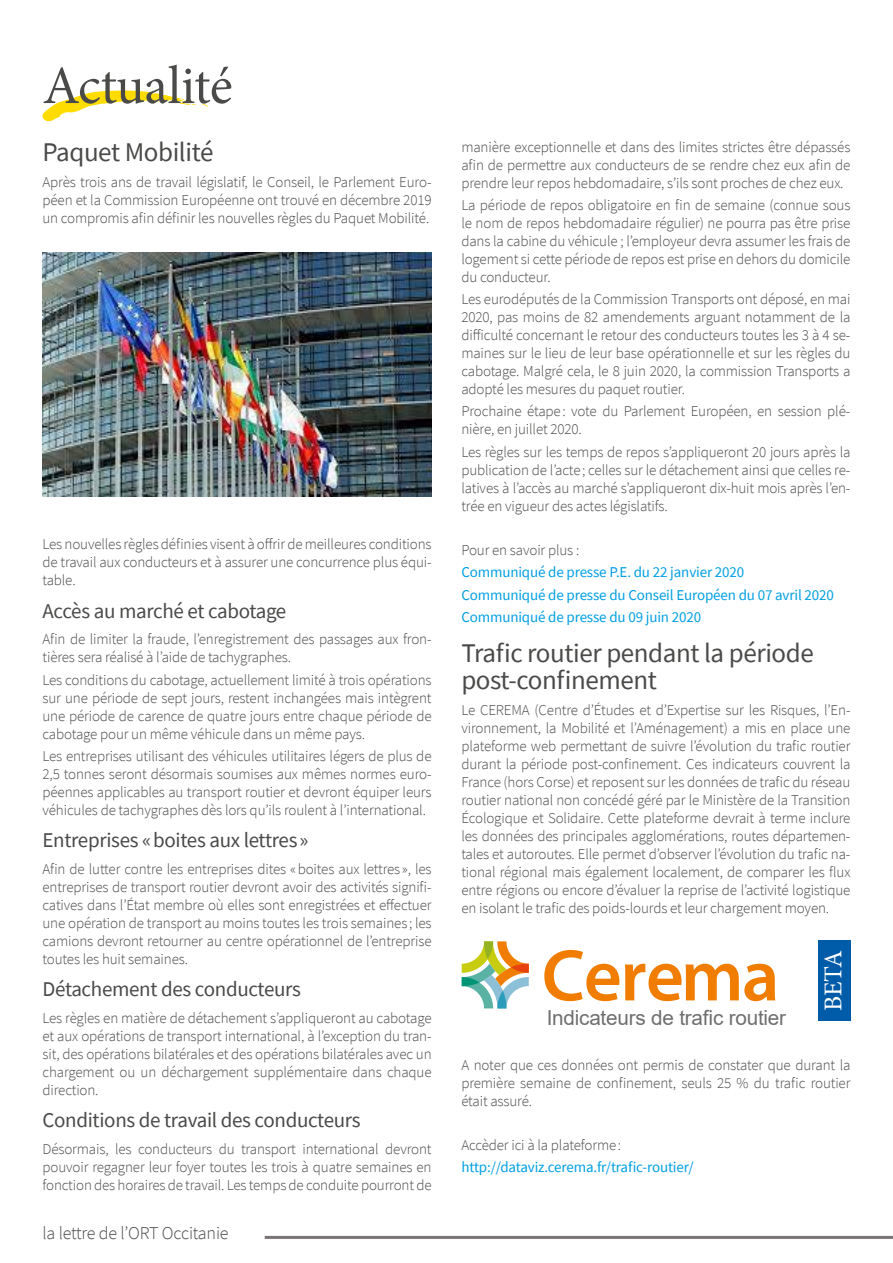
<style>
.page{position:relative;width:893px;height:1263px;background:#fff}
.page>*{position:absolute;margin:0;border:0;box-sizing:border-box;transform-origin:0 0}
.t1{font:54px "Minion Pro";letter-spacing:-.015em;color:#4a4a49}
.t2{font:27px/27px "Source Sans Pro";letter-spacing:-.015em;color:#4a4a49}
.t3{font:25.65px "Minion Pro";color:#fff}
.t4{font:21px "Source Sans Pro";letter-spacing:-.015em;color:#4a4a49}
.t5{font:20.7px "Arial";letter-spacing:-.01em;color:#706f6f}
.t6{font:300 18px "Source Sans Pro";letter-spacing:-.01em;color:#4a4a49}
.t7{font:300 15px/18px "Source Sans Pro";letter-spacing:-.01em;color:#4a4a49;text-align:justify}
.t8{font:15px/22.2px "Source Sans Pro";letter-spacing:-.01em;color:#009fe3}
</style>
<div class="page">
<hr style="left:265px;top:1236px;width:628px;height:3px;background:#7a7476">
<svg style="left:43px;top:91px;width:154px;height:30px"></svg>
<img style="left:43px;top:253px;width:389px;height:243px">
<svg style="left:462px;top:941px;width:313px;height:67px"></svg>
<div style="left:818px;top:940px;width:32px;height:81px;background:#005ca9"></div>
<h1 class="t1" style="left:43px;top:50px;width:192px">Actualité</h1>
<h2 class="t2" style="left:43px;top:138px;width:172px">Paquet Mobilité</h2>
<p class="t7" style="left:43px;top:173px;width:391px">Après trois ans de travail législatif, le Conseil, le Parlement Euro&shy;péen et la Commission Européenne ont trouvé en décembre 2019 un compromis afin définir les nouvelles règles du Paquet Mobilité.</p>
<p class="t7" style="left:43px;top:535px;width:391px">Les nouvelles règles définies visent à offrir de meilleures conditions de travail aux conducteurs et à assurer une concurrence plus équi&shy;table.</p>
<h3 class="t4" style="left:43px;top:597px;width:245px">Accès au marché et cabotage</h3>
<p class="t7" style="left:43px;top:630px;width:391px">Afin de limiter la fraude, l’enregistrement des passages aux fron&shy;tières sera réalisé à l’aide de tachygraphes.</p>
<p class="t7" style="left:43px;top:670px;width:391px">Les conditions du cabotage, actuellement limité à trois opérations sur une période de sept jours, restent inchangées mais intègrent une période de carence de quatre jours entre chaque période de cabotage pour un même véhicule dans un même pays.</p>
<p class="t7" style="left:43px;top:747px;width:391px">Les entreprises utilisant des véhicules utilitaires légers de plus de 2,5 tonnes seront désormais soumises aux mêmes normes euro&shy;péennes applicables au transport routier et devront équiper leurs véhicules de tachygraphes dès lors qu’ils roulent à l’international.</p>
<h3 class="t4" style="left:43px;top:827px;width:267px">Entreprises «boites aux lettres»</h3>
<p class="t7" style="left:43px;top:860px;width:391px">Afin de lutter contre les entreprises dites «boites aux lettres », les entreprises de transport routier devront avoir des activités signifi&shy;catives dans l’État membre où elles sont enregistrées et effectuer une opération de transport au moins toutes les trois semaines ; les camions devront retourner au centre opérationnel de l’entreprise toutes les huit semaines.</p>
<h3 class="t4" style="left:43px;top:976px;width:260px">Détachement des conducteurs</h3>
<p class="t7" style="left:43px;top:1009px;width:391px">Les règles en matière de détachement s’appliqueront au cabotage et aux opérations de transport international, à l’exception du tran&shy;sit, des opérations bilatérales et des opérations bilatérales avec un chargement ou un déchargement supplémentaire dans chaque direction.</p>
<h3 class="t4" style="left:43px;top:1107px;width:320px">Conditions de travail des conducteurs</h3>
<p class="t7" style="left:43px;top:1140px;width:391px">Désormais, les conducteurs du transport international devront pouvoir regagner leur foyer toutes les trois à quatre semaines en fonction des horaires de travail. Les temps de conduite pourront de</p>
<p class="t6" style="left:43px;top:1222px;width:188px">la lettre de l’ORT Occitanie</p>
<p class="t7" style="left:461px;top:138px;width:391px">manière exceptionnelle et dans des limites strictes être dépassés afin de permettre aux conducteurs de se rendre chez eux afin de prendre leur repos hebdomadaire, s’ils sont proches de chez eux.</p>
<p class="t7" style="left:461px;top:196px;width:391px">La période de repos obligatoire en fin de semaine (connue sous le nom de repos hebdomadaire régulier) ne pourra pas être prise dans la cabine du véhicule ; l’employeur devra assumer les frais de logement si cette période de repos est prise en dehors du domicile du conducteur.</p>
<p class="t7" style="left:461px;top:290px;width:391px">Les eurodéputés de la Commission Transports ont déposé, en mai 2020, pas moins de 82 amendements arguant notamment de la difficulté concernant le retour des conducteurs toutes les 3 à 4 se&shy;maines sur le lieu de leur base opérationnelle et sur les règles du cabotage. Malgré cela, le 8 juin 2020, la commission Transports a adopté les mesures du paquet routier.</p>
<p class="t7" style="left:461px;top:402px;width:391px">Prochaine étape: vote du Parlement Européen, en session plé&shy;nière, en juillet 2020.</p>
<p class="t7" style="left:461px;top:443px;width:391px">Les règles sur les temps de repos s’appliqueront 20 jours après la publication de l’acte; celles sur le détachement ainsi que celles re&shy;latives à l’accès au marché s’appliqueront dix-huit mois après l’en&shy;trée en vigueur des actes législatifs.</p>
<p class="t7" style="left:461px;top:541px;width:119px">Pour en savoir plus :</p>
<p class="t8" style="left:461px;top:561px;width:374px">Communiqué de presse P.E. du 22 janvier 2020<br>Communiqué de presse du Conseil Européen du 07 avril 2020<br>Communiqué de presse du 09 juin 2020</p>
<h2 class="t2" style="left:461px;top:639px;width:354px">Trafic routier pendant la période post-confinement</h2>
<p class="t7" style="left:461px;top:701px;width:391px">Le CEREMA (Centre d’Études et d’Expertise sur les Risques, l’En&shy;vironnement, la Mobilité et l’Aménagement) a mis en place une plateforme web permettant de suivre l’évolution du trafic routier durant la période post-confinement. Ces indicateurs couvrent la France (hors Corse) et reposent sur les données de trafic du réseau routier national non concédé géré par le Ministère de la Transition Écologique et Solidaire. Cette plateforme devrait à terme inclure les données des principales agglomérations, routes départemen&shy;tales et autoroutes. Elle permet d’observer l’évolution du trafic na&shy;tional régional mais également localement, de comparer les flux entre régions ou encore d’évaluer la reprise de l’activité logistique en isolant le trafic des poids-lourds et leur chargement moyen.</p>
<h3 class="t3" style="left:816px;top:1011px;width:62px;rotate:-90deg">BETA</h3>
<h3 class="t5" style="left:547px;top:1004px;width:241px">Indicateurs de trafic routier</h3>
<p class="t7" style="left:461px;top:1056px;width:391px">A noter que ces données ont permis de constater que durant la première semaine de confinement, seuls 25 % du trafic routier était assuré.</p>
<p class="t7" style="left:461px;top:1136px;width:161px">Accèder ici à la plateforme:</p>
<p class="t8" style="left:461px;top:1156px;width:234px">http://dataviz.cerema.fr/trafic-routier/</p>
</div>
